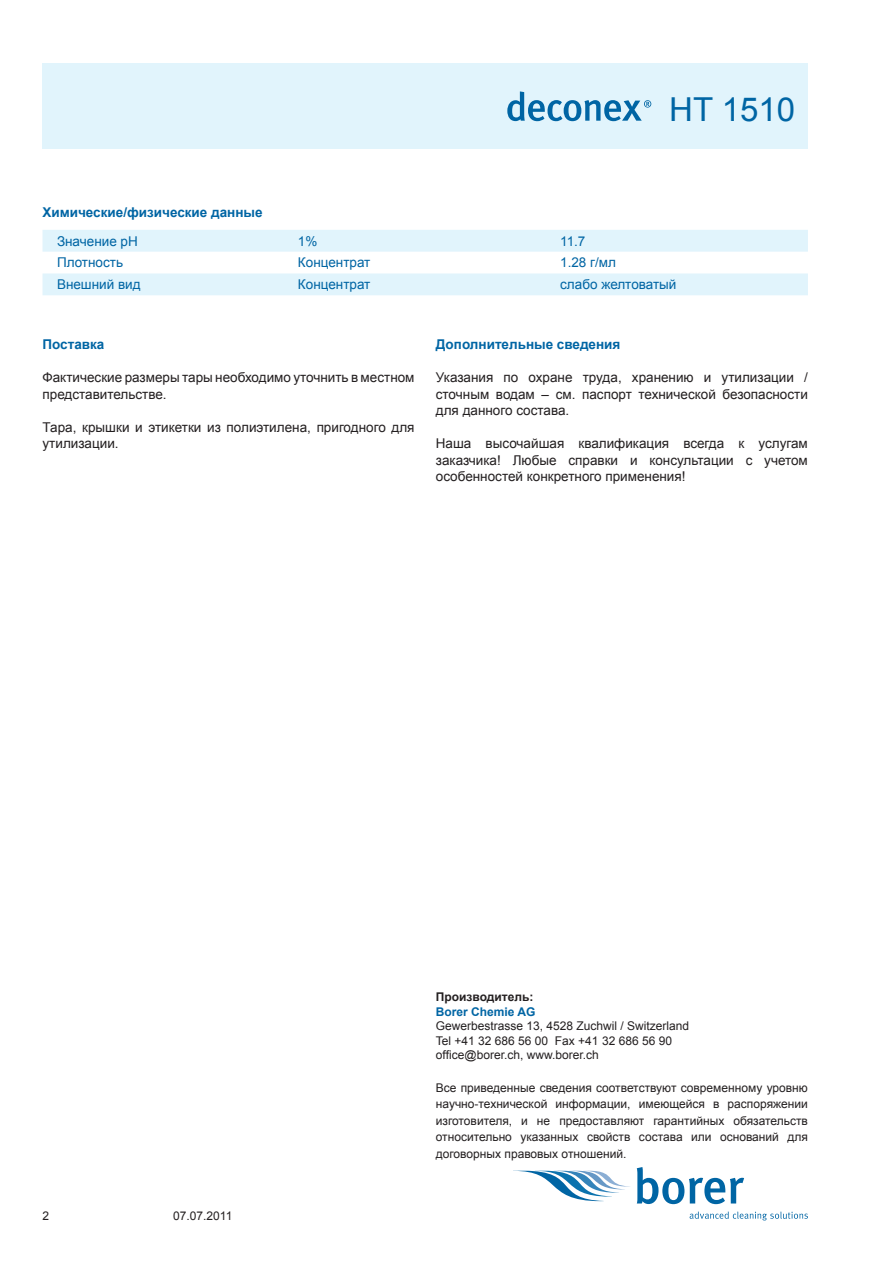
<style>
.page{position:relative;width:893px;height:1263px;background:#fff}
.page>*{position:absolute;margin:0;border:0;box-sizing:border-box;transform-origin:0 0}
.ProdBez_Folgeseite{font:33px "Arial";color:#0065a4}
.Text{font:13.5px/16.5px "Arial";color:#231f20}
.Tabelleninhalt{font:13.5px "Arial";color:#0065a4}
.Kapitel-Überschrift{font:700 13.5px "Arial";color:#0065a4}
.Texttitel{font:700 13.5px "Arial";color:#0065a4}
.Text-2{font:12px/16.5px "Arial";color:#231f20}
.t1{font:700 12px "Arial";color:#231f20}
.t2{font:700 12px "Arial";color:#0065a4}
.ProdBez_Folgeseite-2{font:12px "Arial";color:#231f20}
</style>
<div class="page">
<svg style="left:519px;top:1171px;width:111px;height:30px"></svg>
<svg style="left:637px;top:1167px;width:107px;height:37px"></svg>
<svg style="left:690px;top:1211px;width:118px;height:9px"></svg>
<div style="left:43px;top:64px;width:765px;height:85px;background:#e1f4fc"></div>
<svg style="left:507px;top:91px;width:144px;height:30px"></svg>
<svg style="left:43px;top:230px;width:765px;height:65px;fill:#e1f4fc"></svg>
<p class="ProdBez_Folgeseite" style="left:669px;top:88px;width:127px">HT 1510</p>
<p class="Texttitel" style="left:43px;top:203px;width:222px">Химические/физические данные</p>
<p class="Tabelleninhalt" style="left:57px;top:232px;width:82px">Значение pH</p>
<p class="Tabelleninhalt" style="left:298px;top:232px;width:21px">1%</p>
<p class="Tabelleninhalt" style="left:560px;top:232px;width:27px">11.7</p>
<p class="Tabelleninhalt" style="left:57px;top:254px;width:68px">Плотность</p>
<p class="Tabelleninhalt" style="left:298px;top:254px;width:74px">Концентрат</p>
<p class="Tabelleninhalt" style="left:560px;top:254px;width:57px">1.28 г/мл</p>
<p class="Tabelleninhalt" style="left:57px;top:276px;width:85px">Внешний вид</p>
<p class="Tabelleninhalt" style="left:298px;top:276px;width:74px">Концентрат</p>
<p class="Tabelleninhalt" style="left:560px;top:276px;width:118px">слабо желтоватый</p>
<p class="Kapitel-Überschrift" style="left:43px;top:335px;width:63px">Поставка</p>
<p class="Text" style="left:43px;top:369px;width:374px">Фактические размеры тары необходимо уточнить в местном представительстве.</p>
<p class="Text" style="left:43px;top:419px;width:374px">Тара, крышки и этикетки из полиэтилена, пригодного для утилизации.</p>
<p class="Kapitel-Überschrift" style="left:436px;top:335px;width:186px">Дополнительные сведения</p>
<p class="Text" style="left:436px;top:369px;width:374px;text-align:justify">Указания по охране труда, хранению и утилизации / сточным водам – см. паспорт технической безопасности для данного состава.</p>
<p class="Text" style="left:436px;top:435px;width:374px;text-align:justify">Наша высочайшая квалификация всегда к услугам заказчика! Любые справки и консультации с учетом особенностей конкретного применения!</p>
<p class="Text-2" style="left:43px;top:1208px;width:8px">2</p>
<p class="ProdBez_Folgeseite-2" style="left:173px;top:1208px;width:61px">07.07.2011</p>
<p class="t1" style="left:436px;top:989px;width:99px">Производитель:</p>
<p class="t2" style="left:436px;top:1004px;width:101px">Borer Chemie AG</p>
<p class="Text-2" style="left:436px;top:1019px;width:255px;line-height:14.4px">Gewerbestrasse 13, 4528 Zuchwil / Switzerland<br>Tel +41 32 686 56 00 Fax +41 32 686 56 90 office@borer.ch, www.borer.ch</p>
<p class="Text-2" style="left:436px;top:1079px;width:374px;text-align:justify">Все приведенные сведения соответствуют современному уровню научно-технической информации, имеющейся в распоряжении изготовителя, и не предоставляют гарантийных обязательств относительно указанных свойств состава или оснований для договорных правовых отношений.</p>
</div>
